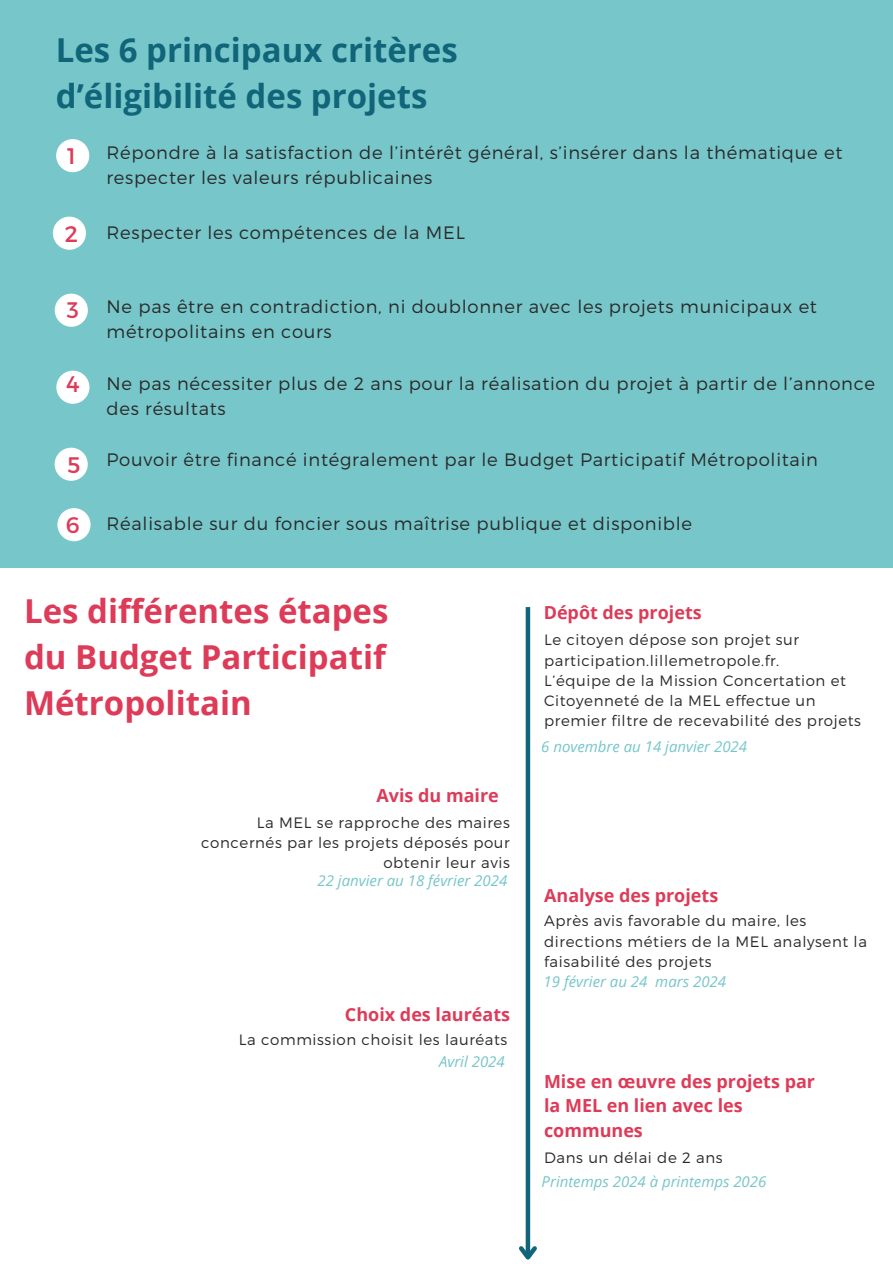
<style>
.page{position:relative;width:893px;height:1264px;background:#fff}
.page>*{position:absolute;margin:0;border:0;box-sizing:border-box;transform-origin:0 0}
.t1{font:700 33px/46px "Open Sans";color:#dd3b58}
.t2{font:700 33px/46px "Open Sans";color:#106579}
.t3{font:22.5px "Montserrat";color:#dd3b58}
.t4{font:300 18px/24.8px "Montserrat";letter-spacing:.04em;color:#2a2a2a}
.t5{font:700 18px/24.8px "Open Sans";color:#dd3b58}
.t6{font:300 15px/20.2px "Montserrat";letter-spacing:.04em;color:#2a2a2a}
.t7{font:italic 15px "Open Sans";color:#76c6ca}
</style>
<div class="page">
<div style="left:0;top:0;width:892px;height:568px;background:#76c6ca"></div>
<div style="left:56px;top:139px;width:33px;height:33px;background:#fff;border-radius:50%"></div>
<div style="left:55px;top:447px;width:33px;height:34px;background:#fff;border-radius:50%"></div>
<div style="left:55px;top:293px;width:33px;height:34px;background:#fff;border-radius:50%"></div>
<div style="left:53px;top:217px;width:33px;height:33px;background:#fff;border-radius:50%"></div>
<div style="left:56px;top:370px;width:33px;height:34px;background:#fff;border-radius:50%"></div>
<div style="left:57px;top:508px;width:34px;height:33px;background:#fff;border-radius:50%"></div>
<div style="left:525px;top:607px;width:5px;height:650px;background:#106579"></div>
<svg style="left:519px;top:1241px;width:18px;height:19px"></svg>
<p class="t2" style="left:56px;top:26px;width:403px">Les 6 principaux critères d’éligibilité des projets</p>
<p class="t3" style="left:67px;top:141px;width:10px">1</p>
<p class="t4" style="left:106px;top:139px;width:737px">Répondre à la satisfaction de l’intérêt général, s’insérer dans la thématique et respecter les valeurs républicaines</p>
<p class="t4" style="left:106px;top:219px;width:360px">Respecter les compétences de la MEL</p>
<p class="t3" style="left:65px;top:219px;width:15px">2</p>
<p class="t3" style="left:67px;top:296px;width:14px">3</p>
<p class="t3" style="left:66px;top:369px;width:15px">4</p>
<p class="t3" style="left:67px;top:450px;width:14px">5</p>
<p class="t3" style="left:66px;top:510px;width:15px">6</p>
<p class="t4" style="left:106px;top:293px;width:712px">Ne pas être en contradiction, ni doublonner avec les projets municipaux et métropolitains en cours</p>
<p class="t4" style="left:106px;top:370px;width:770px">Ne pas nécessiter plus de 2 ans pour la réalisation du projet à partir de l’annonce des résultats</p>
<p class="t4" style="left:106px;top:446px;width:713px">Pouvoir être financé intégralement par le Budget Participatif Métropolitain</p>
<p class="t4" style="left:106px;top:510px;width:587px">Réalisable sur du foncier sous maîtrise publique et disponible</p>
<p class="t1" style="left:24px;top:587px;width:366px">Les différentes étapes</p>
<p class="t1" style="left:24px;top:633px;width:363px">du Budget Participatif<br>Métropolitain</p>
<p class="t5" style="left:376px;top:782px;width:124px">Avis du maire</p>
<p class="t6" style="left:201px;top:811px;width:310px;text-align:right">La MEL se rapproche des maires concernés par les projets déposés pour obtenir leur avis</p>
<p class="t7" style="left:317px;top:869px;width:191px">22 janvier au 18 février 2024</p>
<p class="t5" style="left:345px;top:1001px;width:167px">Choix des lauréats</p>
<p class="t6" style="left:239px;top:1028px;width:270px">La commission choisit les lauréats</p>
<p class="t7" style="left:439px;top:1051px;width:67px">Avril 2024</p>
<p class="t5" style="left:543px;top:599px;width:159px">Dépôt des projets</p>
<p class="t6" style="left:544px;top:629px;width:256px">Le citoyen dépose son projet sur participation.lillemetropole.fr.</p>
<p class="t6" style="left:544px;top:669px;width:318px">L’équipe de la Mission Concertation et<br>Citoyenneté de la MEL effectue un premier filtre de recevabilité des projets</p>
<p class="t7" style="left:541px;top:735px;width:207px">6 novembre au 14 janvier 2024</p>
<p class="t5" style="left:544px;top:882px;width:176px">Analyse des projets</p>
<p class="t6" style="left:544px;top:910px;width:324px">Après avis favorable du maire, les directions métiers de la MEL analysent la faisabilité des projets</p>
<p class="t7" style="left:543px;top:971px;width:184px">19 février au 24 mars 2024</p>
<p class="t5" style="left:544px;top:1068px;width:272px">Mise en œuvre des projets par la MEL en lien avec les communes</p>
<p class="t6" style="left:544px;top:1146px;width:180px">Dans un délai de 2 ans</p>
<p class="t7" style="left:541px;top:1171px;width:226px">Printemps 2024 à printemps 2026</p>
</div>
